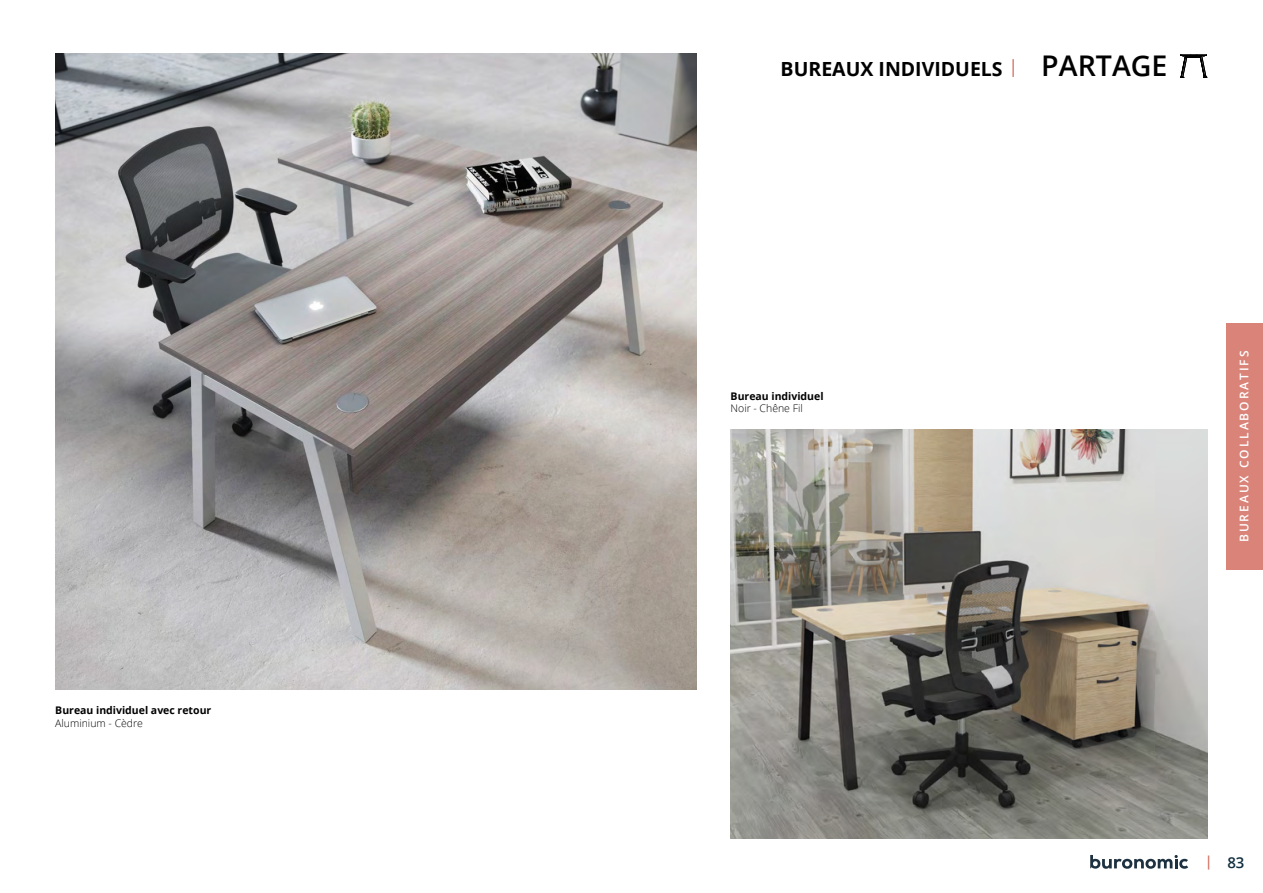
<style>
.page{position:relative;width:1263px;height:893px;background:#fff}
.page>*{position:absolute;margin:0;border:0;box-sizing:border-box;transform-origin:0 0}
.Titre_Gamme_Haut_de{font:600 28.5px "Open Sans";color:#000}
.t1{font:700 19.5px "Open Sans";color:#000}
.t2{font:600 15px "Open Sans";color:#112f3f}
.t3{font:600 12px "Open Sans";letter-spacing:.16em;color:#fff}
.Légende_image_ambian{font:700 10.5px "Open Sans";color:#000}
.Légende_image_ambian-2{font:300 10.5px "Open Sans";color:#000}
</style>
<div class="page">
<svg style="left:1090px;top:855px;width:98px;height:14px"></svg>
<svg style="left:1208px;top:855px;width:1px;height:15px"></svg>
<div style="left:1226px;top:323px;width:37px;height:247px;background:#d98379"></div>
<img style="left:55px;top:53px;width:641px;height:636px">
<svg style="left:1180px;top:54px;width:27px;height:24px"></svg>
<img style="left:731px;top:429px;width:476px;height:409px">
<svg style="left:1012px;top:59px;width:2px;height:18px"></svg>
<p class="Légende_image_ambian" style="left:55px;top:703px;width:158px">Bureau individuel avec retour</p>
<p class="Légende_image_ambian-2" style="left:55px;top:716px;width:89px">Aluminium - Cèdre</p>
<p class="t1" style="left:781px;top:55px;width:224px">BUREAUX INDIVIDUELS</p>
<p class="Titre_Gamme_Haut_de" style="left:1041px;top:46px;width:128px">PARTAGE</p>
<p class="Légende_image_ambian" style="left:731px;top:388px;width:94px">Bureau individuel</p>
<p class="Légende_image_ambian-2" style="left:731px;top:401px;width:74px">Noir - Chêne Fil</p>
<p class="t3" style="left:1236px;top:542px;width:193px;rotate:-90deg">BUREAUX COLLABORATIFS</p>
<h3 class="t2" style="left:1227px;top:852px;width:19px">83</h3>
</div>
